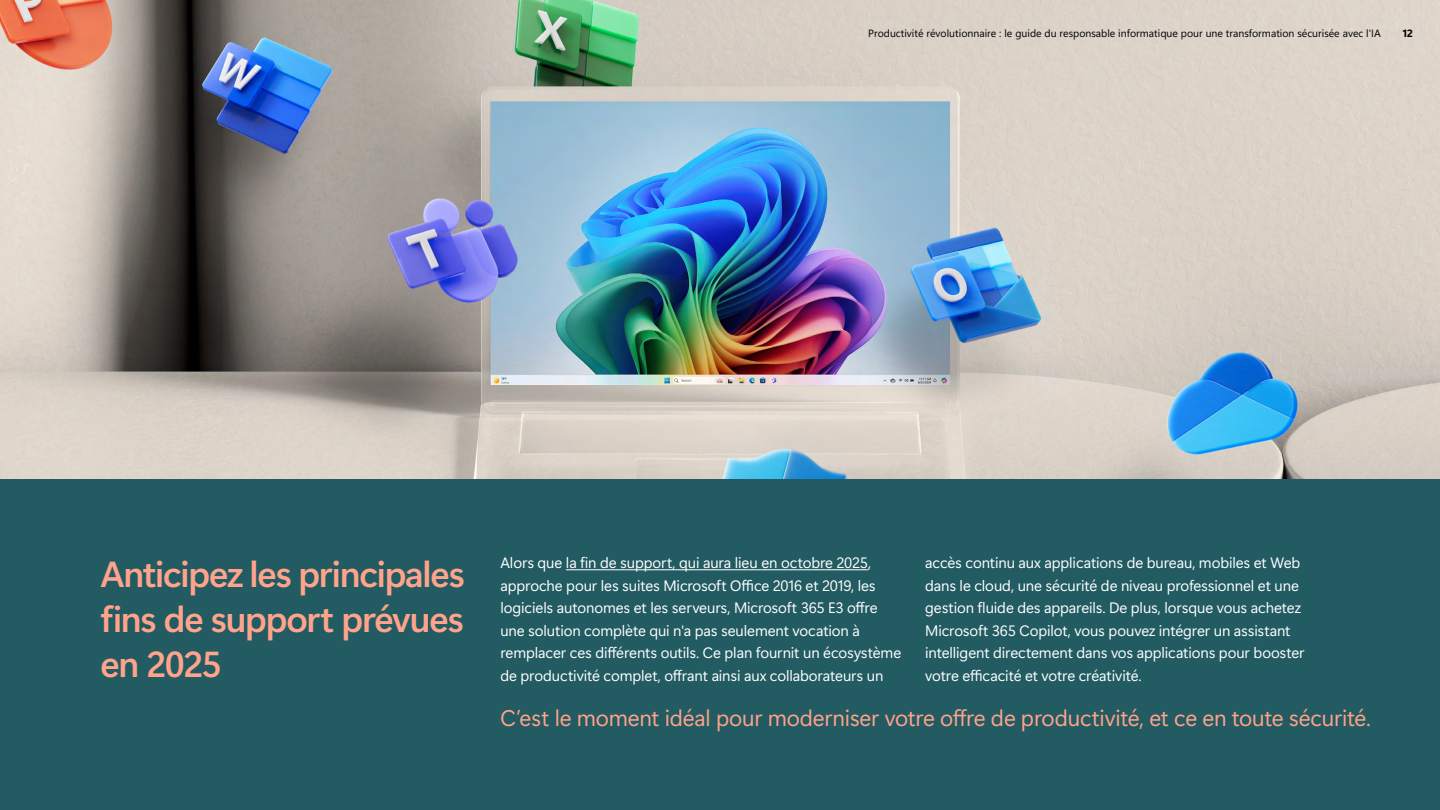
<style>
.page{position:relative;width:1440px;height:810px;background:#225b62}
.page>*{position:absolute;margin:0;border:0;box-sizing:border-box;transform-origin:0 0}
.t1{font:36px/45px "Segoe Sans 240000";letter-spacing:-.035em;color:#ffa38b;text-align:justify}
.P_Lrg{font:22.5px "Segoe Sans";letter-spacing:-.01em;color:#ffa38b}
.t2{font:15px/22.5px "Segoe Sans";letter-spacing:-.005em;color:#fff}
.t3{font:10.5px "Segoe Sans";color:#000}
.t4{font:10.5px "Segoe Sans a 8000 2 bc 0000";color:#000}
</style>
<div class="page">
<img style="left:0;top:0;width:1440px;height:478px">
<hr style="left:566px;top:569px;width:302px;height:1px;background:#fff">
<p class="t3" style="left:868px;top:26px;width:514px">Productivité révolutionnaire : le guide du responsable informatique pour une transformation sécurisée avec l'IA</p>
<p class="t4" style="left:1403px;top:25px;width:12px">12</p>
<h3 class="t1" style="left:100px;top:551px;width:366px">Anticipez les principales fins de support prévues en 2025</h3>
<p class="t2" style="left:500px;top:552px;width:402px">Alors que la fin de support, qui aura lieu en octobre 2025, approche pour les suites Microsoft Office 2016 et 2019, les logiciels autonomes et les serveurs, Microsoft 365 E3 offre une solution complète qui n'a pas seulement vocation à remplacer ces différents outils. Ce plan fournit un écosystème de productivité complet, offrant ainsi aux collaborateurs un</p>
<p class="t2" style="left:925px;top:552px;width:381px">accès continu aux applications de bureau, mobiles et Web dans le cloud, une sécurité de niveau professionnel et une gestion fluide des appareils. De plus, lorsque vous achetez Microsoft 365 Copilot, vous pouvez intégrer un assistant intelligent directement dans vos applications pour booster votre efficacité et votre créativité.</p>
<p class="P_Lrg" style="left:500px;top:702px;width:872px">C’est le moment idéal pour moderniser votre offre de productivité, et ce en toute sécurité.</p>
</div>
